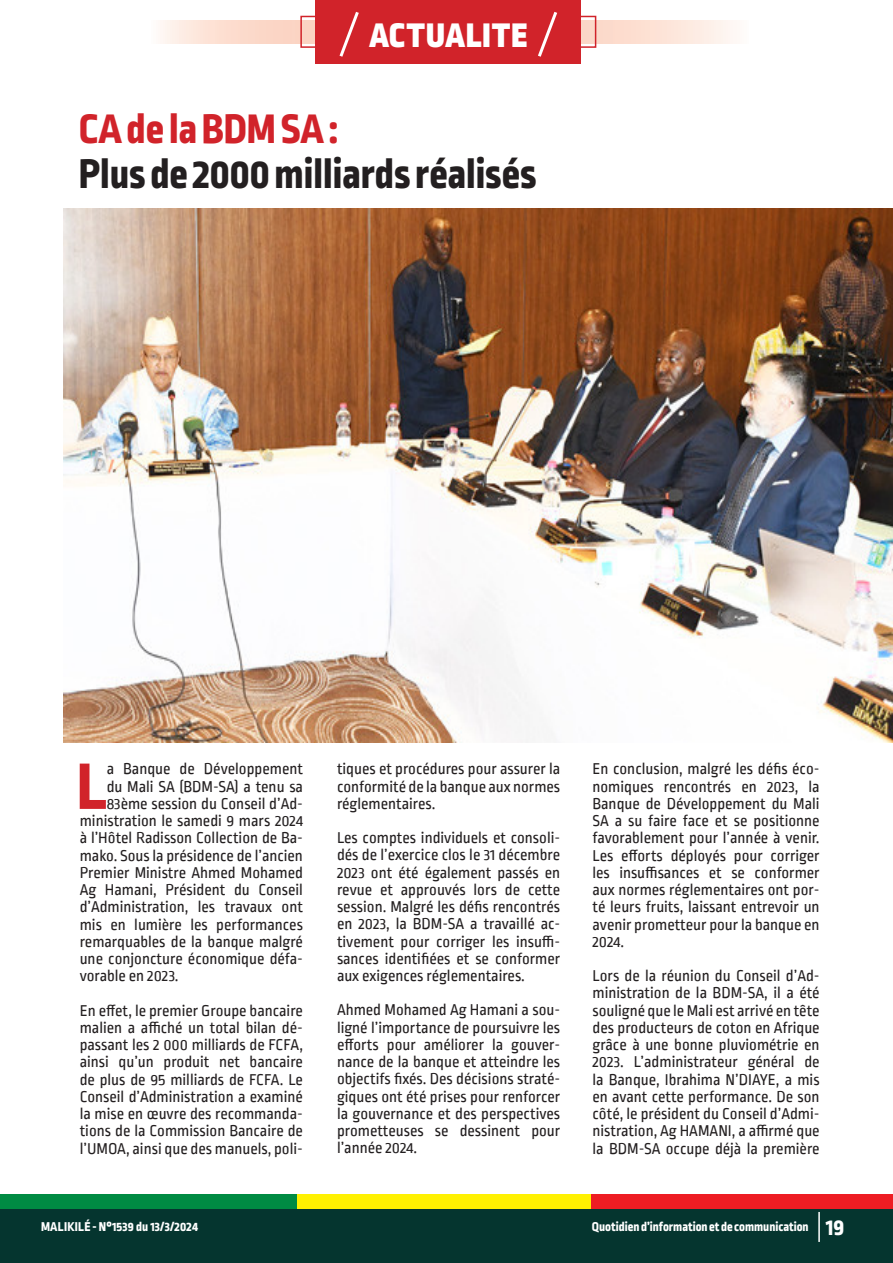
<style>
.page{position:relative;width:893px;height:1263px;background:#fff}
.page>*{position:absolute;margin:0;border:0;box-sizing:border-box;transform-origin:0 0}
.t1{font:800 69.15px "Ropa Sans Pro";color:#d1232a}
.t2{font:800 43.5px "Ropa Sans Pro";color:#231f20}
.t3{font:800 43.5px "Ropa Sans Pro";color:#d1232a}
.t4{font:900 36px "Ropa Sans Pro";letter-spacing:.03em;color:#fff}
.t5{font:16.5px/17.2px "Ropa Sans PTT";color:#231f20;text-align:justify}
.t6{font:800 13.5px "Ropa Sans Pro";color:#fff}
.t7{font:800 13.5px "Ropa Sans Pro";letter-spacing:.02em;color:#fff}
.s1{font-size:24px}
</style>
<div class="page">
<div style="left:0;top:1195px;width:297px;height:17px;background:#008b43"></div>
<div style="left:297px;top:1195px;width:297px;height:17px;background:#fff101"></div>
<div style="left:592px;top:1195px;width:301px;height:17px;background:#ee1d23"></div>
<div style="left:0;top:1209px;width:893px;height:54px;background:#05352f"></div>
<hr style="left:818px;top:1212px;width:2px;height:30px;background:#fff">
<img style="left:64px;top:209px;width:829px;height:533px">
<svg style="left:160px;top:21px;width:573px;height:23px;background:#fce0d4"></svg>
<div style="left:300px;top:16px;width:296px;height:32px;border:2px solid #d1232a"></div>
<div style="left:316px;top:0;width:265px;height:64px;background:#d1232a"></div>
<svg style="left:339px;top:11px;width:20px;height:46px"></svg>
<svg style="left:538px;top:11px;width:19px;height:46px"></svg>
<p class="t4" style="left:369px;top:13px;width:159px">ACTUALITE</p>
<p class="t3" style="left:79px;top:104px;width:261px">CA de la BDM SA :</p>
<p class="t2" style="left:79px;top:149px;width:459px">Plus de 2000 milliards réalisés</p>
<p class="t1" style="left:77px;top:746px;width:32px">L</p>
<p class="t5" style="left:107px;top:761px;width:198px">a Banque de Développement</p>
<p class="t5" style="left:107px;top:779px;width:198px">du Mali SA (BDM-SA) a tenu sa</p>
<p class="t5" style="left:107px;top:796px;width:198px">83ème session du Conseil d’Ad-</p>
<p class="t5" style="left:80px;top:813px;width:225px">ministration le samedi 9 mars 2024</p>
<p class="t5" style="left:80px;top:830px;width:225px">à l’Hôtel Radisson Collection de Ba-</p>
<p class="t5" style="left:80px;top:848px;width:225px">mako. Sous la présidence de l’ancien</p>
<p class="t5" style="left:80px;top:865px;width:225px">Premier Ministre Ahmed Mohamed</p>
<p class="t5" style="left:80px;top:882px;width:225px">Ag Hamani, Président du Conseil</p>
<p class="t5" style="left:80px;top:899px;width:225px">d’Administration, les travaux ont</p>
<p class="t5" style="left:80px;top:917px;width:225px">mis en lumière les performances</p>
<p class="t5" style="left:80px;top:934px;width:225px">remarquables de la banque malgré</p>
<p class="t5" style="left:80px;top:951px;width:225px">une conjoncture économique défa-</p>
<p class="t5" style="left:80px;top:968px;width:100px">vorable en 2023.</p>
<p class="t5" style="left:80px;top:1003px;width:225px">En effet, le premier Groupe bancaire malien a affiché un total bilan dé&shy;passant les 2 000 milliards de FCFA, ainsi qu’un produit net bancaire de plus de 95 milliards de FCFA. Le Conseil d’Administration a examiné la mise en œuvre des recommanda&shy;tions de la Commission Bancaire de l’UMOA, ainsi que des manuels, poli-</p>
<p class="t5" style="left:337px;top:761px;width:225px">tiques et procédures pour assurer la conformité de la banque aux normes réglementaires.</p>
<p class="t5" style="left:337px;top:830px;width:225px">Les comptes individuels et consoli&shy;dés de l’exercice clos le 31 décembre 2023 ont été également passés en revue et approuvés lors de cette session. Malgré les défis rencontrés en 2023, la BDM-SA a travaillé ac&shy;tivement pour corriger les insuffi&shy;sances identifiées et se conformer aux exigences réglementaires.</p>
<p class="t5" style="left:337px;top:1002px;width:225px">Ahmed Mohamed Ag Hamani a sou&shy;ligné l’importance de poursuivre les efforts pour améliorer la gouver&shy;nance de la banque et atteindre les objectifs fixés. Des décisions straté&shy;giques ont été prises pour renforcer la gouvernance et des perspectives prometteuses se dessinent pour l’année 2024.</p>
<p class="t5" style="left:592px;top:761px;width:229px">En conclusion, malgré les défis éco&shy;nomiques rencontrés en 2023, la Banque de Développement du Mali SA a su faire face et se positionne favorablement pour l’année à venir.<br>Les efforts déployés pour corriger les insuffisances et se conformer aux normes réglementaires ont por&shy;té leurs fruits, laissant entrevoir un avenir prometteur pour la banque en 2024.</p>
<p class="t5" style="left:592px;top:968px;width:229px">Lors de la réunion du Conseil d’Ad&shy;ministration de la BDM-SA, il a été souligné que le Mali est arrivé en tête des producteurs de coton en Afrique grâce à une bonne pluviométrie en 2023. L’administrateur général de la Banque, Ibrahima N’DIAYE, a mis en avant cette performance. De son côté, le président du Conseil d’Admi&shy;nistration, Ag HAMANI, a affirmé que la BDM-SA occupe déjà la première</p>
<p class="t7" style="left:41px;top:1219px;width:159px">MALIKILÉ - N°1539 du 13/3/2024</p>
<p class="t6" style="left:592px;top:1219px;width:254px">Quotidien d’information et de communication <span class="s1">19</span></p>
</div>
